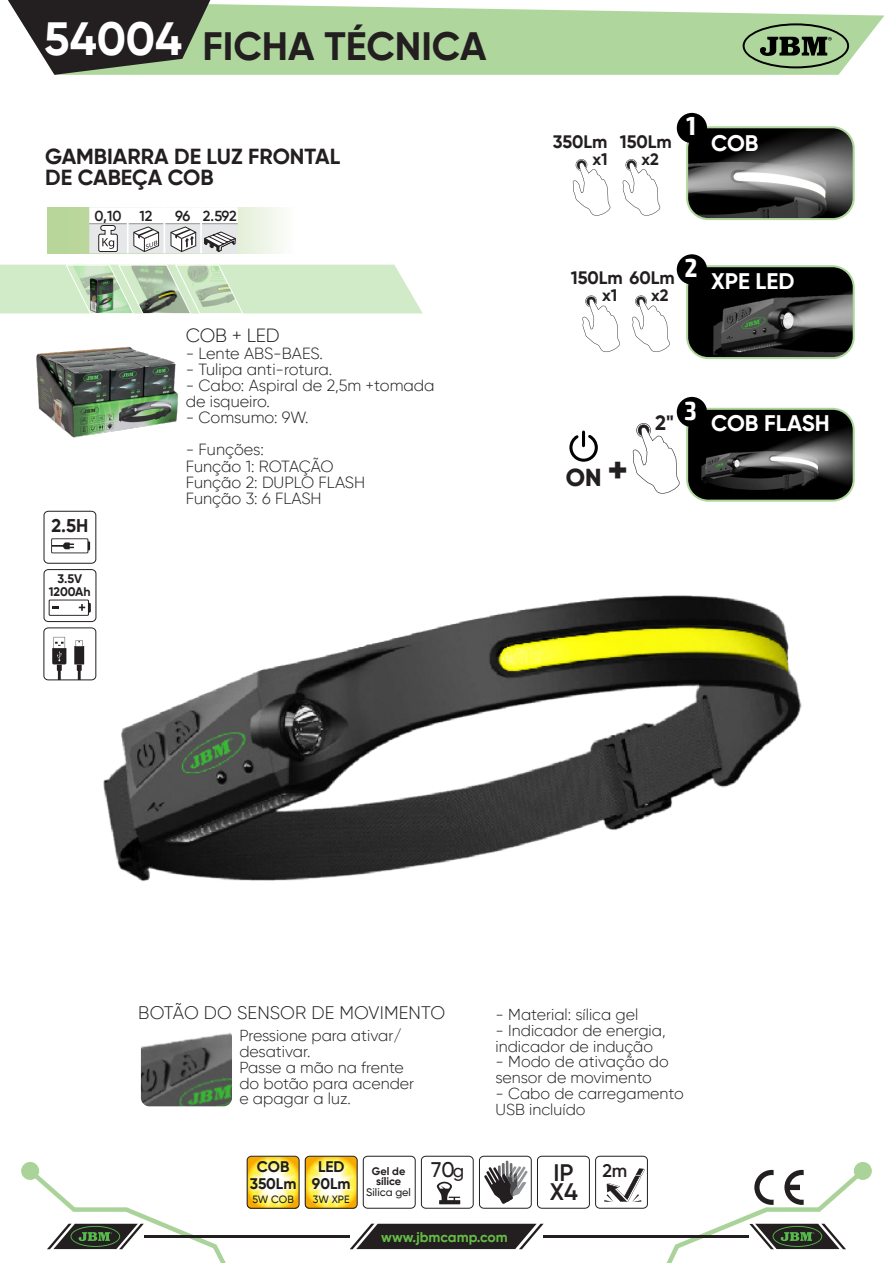
<style>
.page{position:relative;width:893px;height:1263px;background:#fff}
.page>*{position:absolute;margin:0;border:0;box-sizing:border-box;transform-origin:0 0}
.t1{font:700 46.5px "Gilroy";color:#fff}
.t2{font:700 39.45px "Gilroy";color:#231f20}
.t3{font:800 36.75px "Gilroy";color:#231f20}
.t4{font:700 condensed 26.1px "Exo 2";color:#fff}
.t5{font:800 24.6px "Gilroy";color:#231f20}
.t6{font:600 23.85px/18.8px "Gilroy";color:#231f20}
.t7{font:700 22.5px "Gilroy";color:#fff}
.TÍTULO{font:700 21.75px "Gilroy";color:#231f20}
.t8{font:500 21.15px "Gilroy";color:#231f20}
.t9{font:700 20.7px "Gilroy";color:#231f20}
.t10{font:300 19.05px "Gilroy";letter-spacing:-.01em;color:#231f20}
.t11{font:700 18.3px "Gilroy";color:#231f20}
.t12{font:300 18.15px "Gilroy";letter-spacing:.01em;color:#231f20}
.t13{font:600 18.15px "Gilroy";color:#231f20}
.t14{font:700 18px "Gilroy";color:#231f20}
.t15{font:700 16.8px "Gilroy";color:#231f20}
.t16{font:700 16.5px "Gilroy";color:#231f20}
.Descripciones{font:300 16.2px/16.2px "Gilroy";color:#231f20}
.Descripciones-2{font:300 15.9px/15.9px "Gilroy";color:#231f20}
.t17{font:700 15.3px/16.8px "Gilroy";color:#1d1d1b;text-align:center}
.info_peso_y_cantidad{font:600 14.4px "Gilroy";letter-spacing:-.01em;color:#231f20}
.t18{font:700 14.1px "Gilroy";color:#65bc46}
.t19{font:700 12.45px/12.5px "Gilroy";color:#231f20;text-align:center}
.t20{font:700 10.95px "Gilroy";color:#231f20}
.t21{font:500 10.95px "Gilroy";color:#231f20}
.t22{font:500 10.5px "Gilroy";color:#1d1d1b}
.s1{font-size:18px}
</style>
<div class="page">
<div style="left:21px;top:1162px;width:18px;height:18px;background:#aad39a;border-radius:50%"></div>
<svg style="left:854px;top:1162px;width:18px;height:18px"></svg>
<hr style="left:144px;top:1235px;width:206px;height:3px;background:#231f20">
<hr style="left:543px;top:1235px;width:206px;height:3px;background:#231f20">
<svg style="left:350px;top:1224px;width:194px;height:25px;background:#434041"></svg>
<svg style="left:24px;top:1164px;width:202px;height:99px"></svg>
<svg style="left:210px;top:4px;width:674px;height:71px;background:#b8dba9"></svg>
<svg style="left:8px;top:0;width:202px;height:75px;background:#51544c"></svg>
<svg style="left:743px;top:23px;width:106px;height:45px;background:#7f9c72"></svg>
<svg style="left:666px;top:1164px;width:203px;height:99px"></svg>
<svg style="left:0;top:207px;width:423px;height:107px"></svg>
<img style="left:36px;top:346px;width:143px;height:92px">
<svg style="left:43px;top:511px;width:53px;height:169px"></svg>
<svg style="left:247px;top:1156px;width:401px;height:53px"></svg>
<img style="left:89px;top:563px;width:713px;height:319px">
<img style="left:142px;top:1033px;width:89px;height:72px">
<div style="left:139px;top:1026px;width:95px;height:82px;border:2px solid #fff;border-radius:10px"></div>
<img style="left:689px;top:129px;width:163px;height:88px">
<div style="left:686px;top:126px;width:169px;height:94px;border:2px solid #afd79d;border-radius:21px"></div>
<div style="left:677px;top:113px;width:30px;height:30px;background:#000;border-radius:50%"></div>
<svg style="left:573px;top:159px;width:37px;height:57px"></svg>
<svg style="left:623px;top:159px;width:37px;height:57px"></svg>
<img style="left:689px;top:268px;width:163px;height:88px">
<div style="left:686px;top:265px;width:169px;height:94px;border:2px solid #afd79d;border-radius:21px"></div>
<div style="left:677px;top:254px;width:30px;height:31px;background:#000;border-radius:50%"></div>
<svg style="left:582px;top:295px;width:38px;height:57px"></svg>
<svg style="left:632px;top:295px;width:38px;height:57px"></svg>
<img style="left:689px;top:411px;width:163px;height:88px">
<div style="left:686px;top:408px;width:169px;height:94px;border:2px solid #afd79d;border-radius:21px"></div>
<div style="left:677px;top:397px;width:30px;height:30px;background:#000;border-radius:50%"></div>
<svg style="left:569px;top:432px;width:29px;height:30px"></svg>
<svg style="left:633px;top:423px;width:47px;height:71px"></svg>
<p class="t1" style="left:44px;top:10px;width:140px">54004</p>
<p class="t2" style="left:202px;top:21px;width:286px">FICHA TÉCNICA</p>
<p class="TÍTULO" style="left:45px;top:143px;width:296px">GAMBIARRA DE LUZ FRONTAL</p>
<p class="TÍTULO" style="left:45px;top:164px;width:170px">DE CABEÇA COB</p>
<p class="info_peso_y_cantidad" style="left:95px;top:207px;width:29px">0,10</p>
<p class="info_peso_y_cantidad" style="left:140px;top:207px;width:15px">12</p>
<p class="info_peso_y_cantidad" style="left:175px;top:207px;width:17px">96</p>
<p class="info_peso_y_cantidad" style="left:203px;top:207px;width:35px">2.592</p>
<p class="t10" style="left:186px;top:324px;width:96px">COB + LED</p>
<p class="t11" style="left:52px;top:514px;width:38px">2.5H</p>
<p class="t19" style="left:49px;top:573px;width:43px">3.5V<br>1200Ah</p>
<p class="Descripciones" style="left:186px;top:345px;width:139px">- Lente ABS-BAES.</p>
<p class="Descripciones" style="left:186px;top:361px;width:148px">- Tulipa anti-rotura.</p>
<p class="Descripciones" style="left:186px;top:377px;width:250px">- Cabo: Aspiral de 2,5m +tomada de isqueiro.</p>
<p class="Descripciones" style="left:186px;top:409px;width:124px">- Comsumo: 9W.</p>
<p class="Descripciones" style="left:186px;top:441px;width:80px">- Funções:</p>
<p class="Descripciones" style="left:186px;top:458px;width:150px">Função 1: ROTAÇÃO</p>
<p class="Descripciones" style="left:186px;top:474px;width:181px">Função 2: DUPLO FLASH</p>
<p class="Descripciones" style="left:186px;top:490px;width:138px">Função 3: 6 FLASH</p>
<p class="t4" style="left:687px;top:110px;width:11px">1</p>
<p class="t14" style="left:553px;top:130px;width:56px">350Lm</p>
<p class="t14" style="left:620px;top:130px;width:53px">150Lm</p>
<p class="t7" style="left:711px;top:129px;width:49px">COB</p>
<p class="t15" style="left:592px;top:148px;width:17px">x1</p>
<p class="t16" style="left:641px;top:149px;width:19px">x2</p>
<p class="t4" style="left:685px;top:252px;width:14px">2</p>
<p class="t14" style="left:571px;top:267px;width:106px">150Lm 60Lm</p>
<p class="t7" style="left:711px;top:267px;width:85px">XPE LED</p>
<p class="t15" style="left:602px;top:285px;width:17px">x1</p>
<p class="t16" style="left:651px;top:285px;width:19px">x2</p>
<p class="t5" style="left:566px;top:462px;width:37px">ON</p>
<p class="t3" style="left:607px;top:447px;width:22px">+</p>
<h3 class="t9" style="left:655px;top:410px;width:20px">2"</h3>
<p class="t4" style="left:684px;top:395px;width:14px">3</p>
<p class="t7" style="left:711px;top:409px;width:120px">COB FLASH</p>
<p class="t12" style="left:138px;top:1002px;width:309px">BOTÃO DO SENSOR DE MOVIMENTO</p>
<p class="Descripciones-2" style="left:239px;top:1027px;width:164px">Pressione para ativar/ desativar.</p>
<p class="Descripciones-2" style="left:239px;top:1059px;width:176px">Passe a mão na frente do botão para acender e apagar a luz.</p>
<p class="Descripciones-2" style="left:496px;top:1006px;width:144px">- Material: sílica gel</p>
<p class="Descripciones-2" style="left:496px;top:1022px;width:172px">- Indicador de energia, indicador de indução</p>
<p class="Descripciones-2" style="left:496px;top:1054px;width:175px">- Modo de ativação do sensor de movimento</p>
<p class="Descripciones-2" style="left:496px;top:1085px;width:190px">- Cabo de carregamento<br>USB incluído</p>
<p class="t17" style="left:250px;top:1158px;width:48px">COB<br>350Lm</p>
<p class="t22" style="left:252px;top:1193px;width:43px">5W COB</p>
<p class="t17" style="left:312px;top:1158px;width:40px">LED<br>90Lm</p>
<p class="t22" style="left:313px;top:1193px;width:38px">3W XPE</p>
<h3 class="t8" style="left:431px;top:1157px;width:35px">70<span class="s1">g</span></h3>
<p class="t20" style="left:372px;top:1164px;width:35px">Gel de</p>
<p class="t13" style="left:602px;top:1159px;width:27px">2m</p>
<p class="t20" style="left:376px;top:1175px;width:27px">sílice</p>
<p class="t21" style="left:366px;top:1186px;width:46px">Silica gel</p>
<h3 class="t6" style="left:550px;top:1163px;width:30px">IP<br>X4</h3>
<p class="t18" style="left:381px;top:1228px;width:128px">www.jbmcamp.com</p>
</div>
